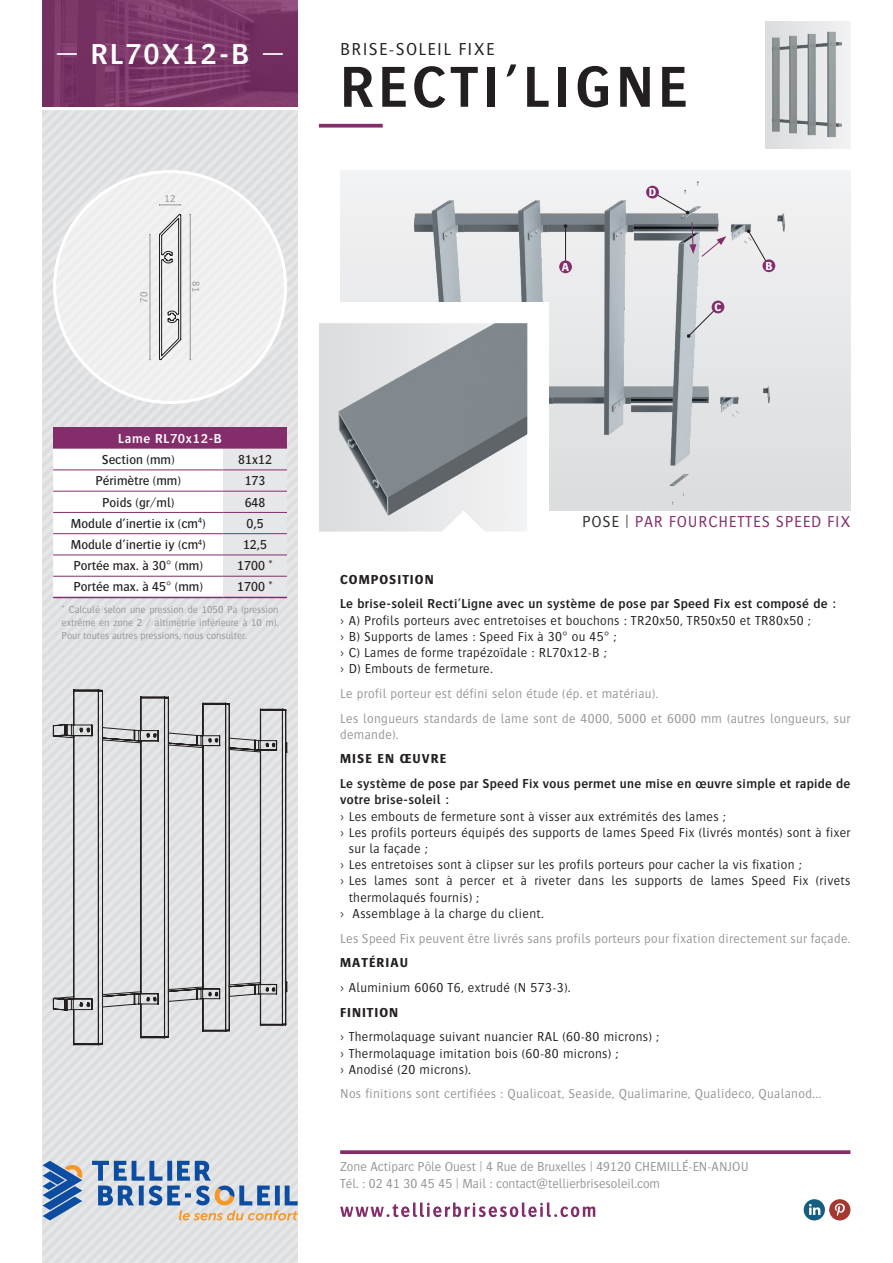
<style>
.page{position:relative;width:893px;height:1263px;background:#fff}
.page>*{position:absolute;margin:0;border:0;box-sizing:border-box;transform-origin:0 0}
.t1{font:600 60px "Bosis Std";letter-spacing:.075em;color:#231f20}
.t2{font:600 30px "Bosis Std";letter-spacing:.075em;color:#fff}
.t3{font:300 18px "Bosis Std";letter-spacing:.075em;color:#231f20}
.t4{font:300 16.5px "Bosis Std";letter-spacing:.05em;color:#832d6a}
.t5{font:300 13.5px/16.2px "Bosis Std";letter-spacing:.025em;color:#231f20}
.t6{font:300 13.5px/24.8px "Bosis Std";letter-spacing:.025em;color:#939598}
.t7{font:600 13.5px/16.2px "Bosis Std";letter-spacing:.025em;color:#231f20}
.t8{font:500 13.5px "Bosis Std";color:#231f20}
.t9{font:300 13.5px/16.2px "Bosis Std";color:#939598}
.t10{font:700 13.5px "Bosis Std";letter-spacing:.075em;color:#231f20}
.t11{font:600 13.5px "Bosis Std";letter-spacing:.05em;color:#fff}
.t12{font:700 12px "Bosis Std";color:#fff}
.t13{font:300 10.5px/12.6px "Bosis Std";color:#939598;text-align:justify}
.s1{color:#312f30}
</style>
<div class="page">
<svg style="left:43px;top:0;width:255px;height:106px;background:#7a3667"></svg>
<div style="left:43px;top:111px;width:255px;height:1152px;background:#e0e1e3"></div>
<div style="left:53px;top:170px;width:234px;height:234px;background:#f0f0f1;border-radius:50%"></div>
<svg style="left:319px;top:124px;width:64px;height:4px"></svg>
<div style="left:804px;top:1199px;width:21px;height:21px;background:#145e84;border-radius:50%"></div>
<svg style="left:809px;top:1204px;width:11px;height:11px"></svg>
<div style="left:829px;top:1199px;width:21px;height:21px;background:#a43731;border-radius:50%"></div>
<svg style="left:835px;top:1203px;width:10px;height:13px"></svg>
<svg style="left:340px;top:1150px;width:510px;height:4px;background:#8c3c75"></svg>
<svg style="left:340px;top:1202px;width:255px;height:15px"></svg>
<svg style="left:43px;top:1141px;width:255px;height:84px;background:#b8c2d1"></svg>
<div style="left:340px;top:170px;width:510px;height:340px;background:linear-gradient(to bottom,#f2f3f4,#dbdcde)"></div>
<img style="left:405px;top:170px;width:389px;height:340px">
<svg style="left:159px;top:204px;width:22px;height:2px"></svg>
<hr style="left:190px;top:214px;width:1px;height:146px;background:#939598">
<hr style="left:150px;top:235px;width:1px;height:125px;background:#939598">
<div style="left:319px;top:302px;width:230px;height:229px;background:#fff"></div>
<div style="left:765px;top:21px;width:85px;height:128px;background:linear-gradient(to right,#dbdcde,#f2f2f3)"></div>
<img style="left:771px;top:31px;width:79px;height:108px">
<svg style="left:53px;top:689px;width:234px;height:356px;background:#d1d2d4"></svg>
<hr style="left:565px;top:226px;width:1px;height:41px;background:#231f20">
<div style="left:559px;top:260px;width:13px;height:13px;background:#832d6a;border-radius:50%"></div>
<svg style="left:687px;top:306px;width:32px;height:32px"></svg>
<div style="left:712px;top:301px;width:12px;height:12px;background:#832d6a;border-radius:50%"></div>
<svg style="left:689px;top:221px;width:37px;height:37px"></svg>
<svg style="left:746px;top:229px;width:24px;height:39px"></svg>
<div style="left:762px;top:259px;width:13px;height:13px;background:#832d6a;border-radius:50%"></div>
<svg style="left:651px;top:191px;width:39px;height:23px"></svg>
<div style="left:646px;top:186px;width:13px;height:12px;background:#832d6a;border-radius:50%"></div>
<div style="left:53px;top:427px;width:234px;height:22px;background:#832d6a"></div>
<svg style="left:53px;top:449px;width:234px;height:148px"></svg>
<hr style="left:53px;top:597px;width:170px;height:1px;background:#832d6a">
<hr style="left:223px;top:597px;width:64px;height:1px;background:#832d6a">
<hr style="left:53px;top:469px;width:170px;height:1px;background:#832d6a">
<hr style="left:223px;top:469px;width:64px;height:1px;background:#832d6a">
<hr style="left:53px;top:491px;width:170px;height:1px;background:#832d6a">
<hr style="left:223px;top:491px;width:64px;height:1px;background:#832d6a">
<hr style="left:53px;top:512px;width:170px;height:1px;background:#832d6a">
<hr style="left:223px;top:512px;width:64px;height:1px;background:#832d6a">
<hr style="left:53px;top:533px;width:170px;height:1px;background:#832d6a">
<hr style="left:223px;top:533px;width:64px;height:1px;background:#832d6a">
<hr style="left:53px;top:555px;width:170px;height:1px;background:#832d6a">
<hr style="left:223px;top:555px;width:64px;height:1px;background:#832d6a">
<hr style="left:53px;top:576px;width:170px;height:1px;background:#832d6a">
<hr style="left:223px;top:576px;width:64px;height:1px;background:#832d6a">
<svg style="left:159px;top:214px;width:22px;height:146px"></svg>
<img style="left:319px;top:323px;width:208px;height:208px">
<h2 class="t2" style="left:56px;top:38px;width:230px">— RL70X12-B —</h2>
<p class="t13" style="left:165px;top:193px;width:13px">12</p>
<p class="t13" style="left:138px;top:303px;width:13px;rotate:-90deg">70</p>
<p class="t13" style="left:203px;top:281px;width:13px;rotate:90deg">81</p>
<p class="t11" style="left:118px;top:431px;width:105px">Lame RL70x12-B</p>
<p class="t8" style="left:102px;top:452px;width:74px">Section (mm)</p>
<p class="t8" style="left:238px;top:452px;width:35px">81x12</p>
<p class="t8" style="left:96px;top:474px;width:87px">Périmètre (mm)</p>
<p class="t8" style="left:245px;top:474px;width:22px">173</p>
<p class="t8" style="left:102px;top:495px;width:74px">Poids (gr/ml)</p>
<p class="t8" style="left:245px;top:495px;width:22px">648</p>
<p class="t8" style="left:71px;top:516px;width:136px">Module d’inertie ix (cm<sup>4</sup>)</p>
<p class="t8" style="left:246px;top:516px;width:19px">0,5</p>
<p class="t8" style="left:71px;top:537px;width:137px">Module d’inertie iy (cm<sup>4</sup>)</p>
<p class="t8" style="left:243px;top:537px;width:26px">12,5</p>
<p class="t8" style="left:73px;top:559px;width:131px">Portée max. à 30° (mm)</p>
<p class="t8" style="left:237px;top:559px;width:37px">1700 *</p>
<p class="t8" style="left:73px;top:580px;width:131px">Portée max. à 45° (mm)</p>
<p class="t8" style="left:237px;top:580px;width:37px">1700 *</p>
<p class="t13" style="left:62px;top:603px;width:218px">* Calculé selon une pression de 1050 Pa (pression extrême en zone 2 / altimétrie inférieure à 10 m).<br>Pour toutes autres pressions, nous consulter.</p>
<h3 class="t3" style="left:340px;top:40px;width:156px">BRISE-SOLEIL FIXE</h3>
<h1 class="t1" style="left:340px;top:55px;width:348px">RECTI’LIGNE</h1>
<p class="t12" style="left:562px;top:260px;width:9px">A</p>
<p class="t12" style="left:649px;top:186px;width:9px">D</p>
<p class="t12" style="left:715px;top:301px;width:8px">C</p>
<p class="t12" style="left:765px;top:259px;width:9px">B</p>
<p class="t4" style="left:582px;top:512px;width:270px"><span class="s1">POSE |</span> PAR FOURCHETTES SPEED FIX</p>
<p class="t10" style="left:340px;top:572px;width:95px">COMPOSITION</p>
<p class="t7" style="left:340px;top:596px;width:497px">Le brise-soleil Recti’Ligne avec un système de pose par Speed Fix est composé de :</p>
<p class="t5" style="left:340px;top:612px;width:472px">› A) Profils porteurs avec entretoises et bouchons : TR20x50, TR50x50 et TR80x50 ; › B) Supports de lames : Speed Fix à 30° ou 45° ;<br>› C) Lames de forme trapézoïdale : RL70x12-B ;<br>› D) Embouts de fermeture.</p>
<p class="t6" style="left:340px;top:681px;width:512px">Le profil porteur est défini selon étude (ép. et matériau).<br>Les longueurs standards de lame sont de 4000, 5000 et 6000 mm (autres longueurs, sur</p>
<p class="t6" style="left:340px;top:722px;width:60px">demande).</p>
<p class="t10" style="left:340px;top:751px;width:107px">MISE EN ŒUVRE</p>
<p class="t7" style="left:340px;top:775px;width:512px">Le système de pose par Speed Fix vous permet une mise en œuvre simple et rapide de votre brise-soleil :</p>
<p class="t5" style="left:340px;top:808px;width:387px">› Les embouts de fermeture sont à visser aux extrémités des lames ;</p>
<p class="t5" style="left:340px;top:824px;width:512px">› Les profils porteurs équipés des supports de lames Speed Fix (livrés montés) sont à fixer</p>
<p class="t5" style="left:349px;top:840px;width:80px">sur la façade ;</p>
<p class="t5" style="left:340px;top:856px;width:463px">› Les entretoises sont à clipser sur les profils porteurs pour cacher la vis fixation ;</p>
<p class="t5" style="left:340px;top:872px;width:512px">› Les lames sont à percer et à riveter dans les supports de lames Speed Fix (rivets</p>
<p class="t5" style="left:349px;top:889px;width:132px">thermolaqués fournis) ;</p>
<p class="t5" style="left:340px;top:905px;width:205px">› Assemblage à la charge du client.</p>
<p class="t6" style="left:340px;top:925px;width:512px">Les Speed Fix peuvent être livrés sans profils porteurs pour fixation directement sur façade.</p>
<p class="t10" style="left:340px;top:955px;width:69px">MATÉRIAU</p>
<p class="t5" style="left:340px;top:979px;width:232px">› Aluminium 6060 T6, extrudé (N 573-3).</p>
<p class="t10" style="left:340px;top:1004px;width:60px">FINITION</p>
<p class="t5" style="left:340px;top:1028px;width:320px">› Thermolaquage suivant nuancier RAL (60-80 microns) ; › Thermolaquage imitation bois (60-80 microns) ;<br>› Anodisé (20 microns).</p>
<p class="t6" style="left:340px;top:1081px;width:482px">Nos finitions sont certifiées : Qualicoat, Seaside, Qualimarine, Qualideco, Qualanod...</p>
<p class="t9" style="left:340px;top:1158px;width:410px">Zone Actiparc Pôle Ouest | 4 Rue de Bruxelles | 49120 CHEMILLÉ-EN-ANJOU<br>Tél. : 02 41 30 45 45 | Mail : contact@tellierbrisesoleil.com</p>
</div>
